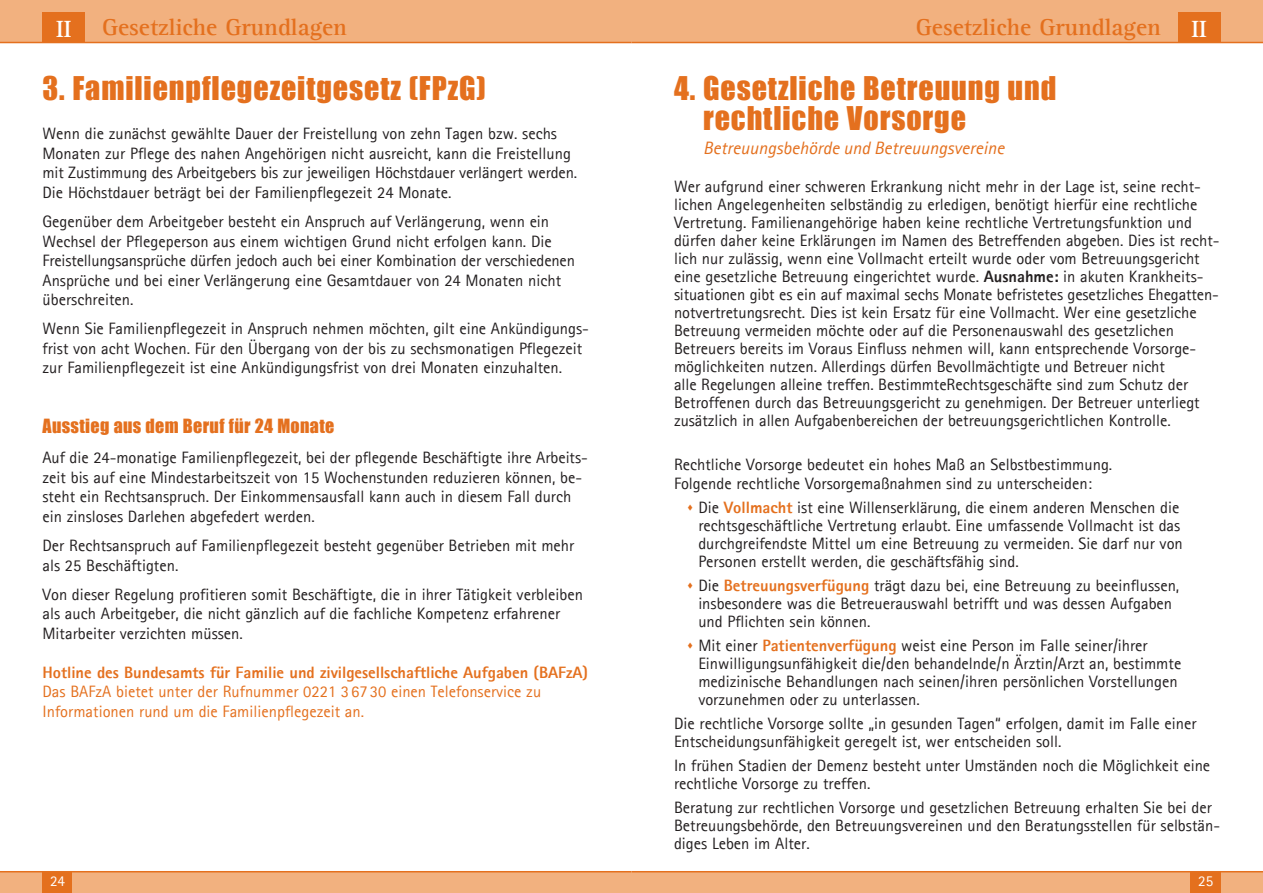
<style>
.page{position:relative;width:1263px;height:893px;background:#fff}
.page>*{position:absolute;margin:0;border:0;box-sizing:border-box;transform-origin:0 0}
.Überschrift_Fließtext{font:30px/30px "Impact";letter-spacing:.03em;color:#e4701e}
.t1{font:700 24px "Agfa Rotis Serif";color:#e4701e}
.t2{font:700 24px "Agfa Rotis Serif";color:#fff}
.Überschrift_Fließtext-2{font:italic 18px "Agfa Rotis Sans Serif";color:#e4701e}
.Überschrift_klein{font:18px "Impact";letter-spacing:.02em;color:#e4701e}
.Fliesstext{font:16.5px/18px "Agfa Rotis Sans Serif";color:#231f20}
.Fliesstext-2{font:16.5px/19.5px "Agfa Rotis Sans Serif";color:#e4701e}
.Fliesstext-3{font:800 16.5px "Agfa Rotis Sans Serif";letter-spacing:-.005em;color:#e4701e}
.t3{font:15px "Agfa Rotis Sans Serif";color:#fff}
.s1{font-weight:800}
.s2{color:#e4701e}
.s3{font-weight:800;color:#e4701e}
</style>
<div class="page">
<div style="left:631px;top:0;width:632px;height:43px;background:#f2b17f"></div>
<div style="left:631px;top:872px;width:632px;height:21px;background:#f2b17f"></div>
<div style="left:1191px;top:872px;width:30px;height:21px;background:#e4701e"></div>
<hr style="left:631px;top:42px;width:632px;height:1px;background:#e4701e">
<hr style="left:631px;top:871px;width:632px;height:1px;background:#e4701e">
<div style="left:1178px;top:12px;width:42px;height:30px;background:#e4701e"></div>
<div style="left:0;top:0;width:631px;height:43px;background:#f2b17f"></div>
<div style="left:0;top:872px;width:631px;height:21px;background:#f2b17f"></div>
<div style="left:43px;top:872px;width:29px;height:21px;background:#e4701e"></div>
<hr style="left:0;top:42px;width:631px;height:1px;background:#e4701e">
<hr style="left:0;top:871px;width:631px;height:1px;background:#e4701e">
<div style="left:43px;top:12px;width:42px;height:30px;background:#e4701e"></div>
<p class="t1" style="left:102px;top:13px;width:246px">Gesetzliche Grundlagen</p>
<p class="t1" style="left:916px;top:13px;width:246px">Gesetzliche Grundlagen</p>
<p class="Überschrift_Fließtext" style="left:43px;top:73px;width:445px">3. Familienpflegezeitgesetz (FPzG)</p>
<p class="Fliesstext" style="left:43px;top:124px;width:536px;line-height:19.5px">Wenn die zunächst gewählte Dauer der Freistellung von zehn Tagen bzw. sechs Monaten zur Pflege des nahen Angehörigen nicht ausreicht, kann die Freistellung mit Zustimmung des Arbeitgebers bis zur jeweiligen Höchstdauer verlängert werden.<br>Die Höchstdauer beträgt bei der Familienpflegezeit 24 Monate.</p>
<p class="Fliesstext" style="left:43px;top:212px;width:534px;line-height:19.5px">Gegenüber dem Arbeitgeber besteht ein Anspruch auf Verlängerung, wenn ein Wechsel der Pflegeperson aus einem wichtigen Grund nicht erfolgen kann. Die Freistellungsansprüche dürfen jedoch auch bei einer Kombination der verschiedenen Ansprüche und bei einer Verlängerung eine Gesamtdauer von 24 Monaten nicht überschreiten.</p>
<p class="Fliesstext" style="left:43px;top:319px;width:548px;line-height:19.5px">Wenn Sie Familienpflegezeit in Anspruch nehmen möchten, gilt eine Ankündigungs&shy;frist von acht Wochen. Für den Übergang von der bis zu sechsmonatigen Pflegezeit zur Familienpflegezeit ist eine Ankündigungsfrist von drei Monaten einzuhalten.</p>
<h2 class="t2" style="left:56px;top:15px;width:17px">II</h2>
<h2 class="t2" style="left:1191px;top:15px;width:17px">II</h2>
<p class="Überschrift_Fließtext" style="left:703px;top:73px;width:355px;text-indent:-29px">4. Gesetzliche Betreuung und rechtliche Vorsorge</p>
<p class="Überschrift_Fließtext-2" style="left:703px;top:138px;width:303px">Betreuungsbehörde und Betreuungsvereine</p>
<p class="Fliesstext" style="left:674px;top:177px;width:547px">Wer aufgrund einer schweren Erkrankung nicht mehr in der Lage ist, seine recht&shy;lichen Angelegenheiten selbständig zu erledigen, benötigt hierfür eine rechtliche Vertretung. Familienangehörige haben keine rechtliche Vertretungsfunktion und dürfen daher keine Erklärungen im Namen des Betreffenden abgeben. Dies ist recht&shy;lich nur zulässig, wenn eine Vollmacht erteilt wurde oder vom Betreuungsgericht eine gesetzliche Betreuung eingerichtet wurde. <span class="s1">Ausnahme:</span> in akuten Krankheits&shy;situationen gibt es ein auf maximal sechs Monate befristetes gesetzliches Ehegatten&shy;notvertretungsrecht. Dies ist kein Ersatz für eine Vollmacht. Wer eine gesetzliche Betreuung vermeiden möchte oder auf die Personenauswahl des gesetzlichen Betreuers bereits im Voraus Einfluss nehmen will, kann entsprechende Vorsorge&shy;möglichkeiten nutzen. Allerdings dürfen Bevollmächtigte und Betreuer nicht<br>alle Regelungen alleine treffen. BestimmteRechtsgeschäfte sind zum Schutz der Betroffenen durch das Betreuungsgericht zu genehmigen. Der Betreuer unterliegt zusätzlich in allen Aufgabenbereichen der betreuungsgerichtlichen Kontrolle.</p>
<p class="Fliesstext" style="left:674px;top:455px;width:440px;line-height:18.8px">Rechtliche Vorsorge bedeutet ein hohes Maß an Selbstbestimmung.<br>Folgende rechtliche Vorsorgemaßnahmen sind zu unterscheiden:</p>
<p class="Fliesstext" style="left:698px;top:498px;width:486px;text-indent:-12px"><span class="s2">▲</span> Die <span class="s3">Vollmacht</span> ist eine Willenserklärung, die einem anderen Menschen die rechtsgeschäftliche Vertretung erlaubt. Eine umfassende Vollmacht ist das durchgreifendste Mittel um eine Betreuung zu vermeiden. Sie darf nur von Personen erstellt werden, die geschäftsfähig sind.</p>
<p class="Fliesstext" style="left:698px;top:576px;width:482px;text-indent:-12px"><span class="s2">▲</span> Die <span class="s3">Betreuungsverfügung</span> trägt dazu bei, eine Betreuung zu beeinflussen, insbesondere was die Betreuerauswahl betrifft und was dessen Aufgaben und Pflichten sein können.</p>
<p class="Fliesstext" style="left:698px;top:636px;width:484px;text-indent:-12px"><span class="s2">▲</span> Mit einer <span class="s3">Patientenverfügung</span> weist eine Person im Falle seiner/ihrer Einwilligungsunfähigkeit die/den behandelnde/n Ärztin/Arzt an, bestimmte medizinische Behandlungen nach seinen/ihren persönlichen Vorstellungen vorzunehmen oder zu unterlassen.</p>
<p class="Fliesstext" style="left:674px;top:714px;width:524px">Die rechtliche Vorsorge sollte „in gesunden Tagen“ erfolgen, damit im Falle einer<br>Entscheidungsunfähigkeit geregelt ist, wer entscheiden soll.</p>
<p class="Fliesstext" style="left:674px;top:756px;width:538px">In frühen Stadien der Demenz besteht unter Umständen noch die Möglichkeit eine rechtliche Vorsorge zu treffen.</p>
<p class="Fliesstext" style="left:674px;top:798px;width:548px">Beratung zur rechtlichen Vorsorge und gesetzlichen Betreuung erhalten Sie bei der<br>Betreuungsbehörde, den Betreuungsvereinen und den Beratungsstellen für selbstän&shy;diges Leben im Alter.</p>
<p class="Überschrift_klein" style="left:43px;top:412px;width:293px">Ausstieg aus dem Beruf für 24 Monate</p>
<p class="Fliesstext" style="left:43px;top:448px;width:547px;line-height:19.5px">Auf die 24-monatige Familienpflegezeit, bei der pflegende Beschäftigte ihre Arbeits&shy;zeit bis auf eine Mindestarbeitszeit von 15 Wochenstunden reduzieren können, be&shy;steht ein Rechtsanspruch. Der Einkommensausfall kann auch in diesem Fall durch ein zinsloses Darlehen abgefedert werden.</p>
<p class="Fliesstext" style="left:43px;top:536px;width:533px;line-height:19.5px">Der Rechtsanspruch auf Familienpflegezeit besteht gegenüber Betrieben mit mehr als 25 Beschäftigten.</p>
<p class="Fliesstext" style="left:43px;top:584px;width:542px;line-height:19.5px">Von dieser Regelung profitieren somit Beschäftigte, die in ihrer Tätigkeit verbleiben als auch Arbeitgeber, die nicht gänzlich auf die fachliche Kompetenz erfahrener<br>Mitarbeiter verzichten müssen.</p>
<p class="Fliesstext-3" style="left:43px;top:662px;width:547px">Hotline des Bundesamts für Familie und zivilgesellschaftliche Aufgaben (BAFzA)</p>
<p class="Fliesstext-2" style="left:43px;top:682px;width:500px">Das BAFzA bietet unter der Rufnummer 0221 36730 einen Telefonservice zu<br>Informationen rund um die Familienpflegezeit an.</p>
<p class="t3" style="left:50px;top:872px;width:16px">24</p>
<p class="t3" style="left:1198px;top:872px;width:16px">25</p>
</div>
